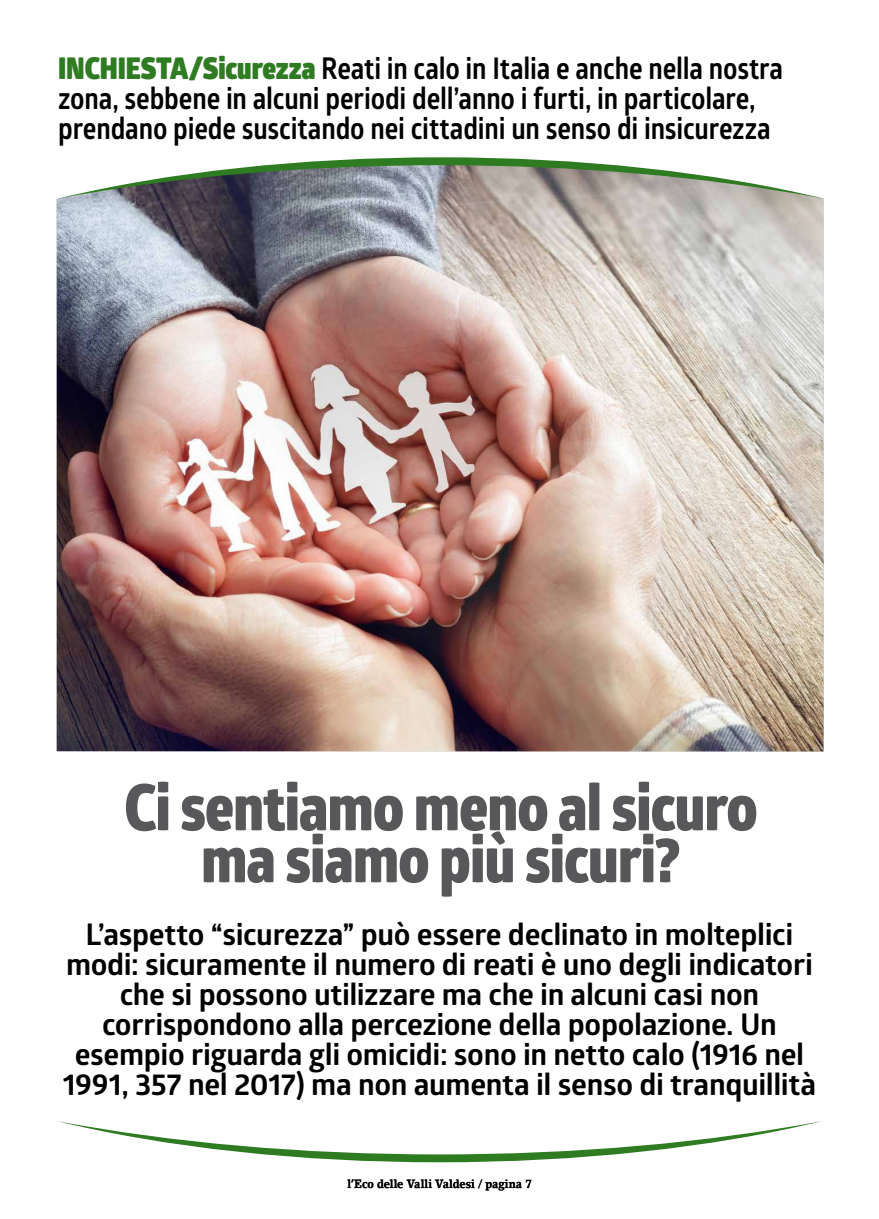
<style>
.page{position:relative;width:879px;height:1219px;background:#fff}
.page>*{position:absolute;margin:0;border:0;box-sizing:border-box;transform-origin:0 0}
.t1{font:800 64px/52px "Glober";letter-spacing:-.015em;color:#58585a;text-align:center;scale:.88 1}
.t2{font:700 30px/30px "Glober";letter-spacing:-.01em;color:#000;text-align:center}
.t3{font:700 30px/30px "Glober";letter-spacing:-.01em;color:#000;scale:.88 1}
.t4{font:700 12px "Lino Letter Std";letter-spacing:-.005em;color:#000;scale:.88 1}
.s1{font-weight:900;color:#2e7b22}
</style>
<div class="page">
<img style="left:57px;top:198px;width:766px;height:553px">
<svg style="left:58px;top:157px;width:765px;height:42px"></svg>
<svg style="left:58px;top:1121px;width:763px;height:41px"></svg>
<p class="t3" style="left:58px;top:53px;width:825px"><span class="s1">INCHIESTA/Sicurezza</span> Reati in calo in Italia e anche nella nostra zona, sebbene in alcuni periodi dell’anno i furti, in particolare, prendano piede suscitando nei cittadini un senso di insicurezza</p>
<h1 class="t1" style="left:124px;top:781px;width:721px">Ci sentiamo meno al sicuro ma siamo più sicuri?</h1>
<p class="t2" style="left:63px;top:918px;width:755px">L’aspetto “sicurezza” può essere declinato in molteplici modi: sicuramente il numero di reati è uno degli indicatori che si possono utilizzare ma che in alcuni casi non corrispondono alla percezione della popolazione. Un esempio riguarda gli omicidi: sono in netto calo (1916 nel 1991, 357 nel 2017) ma non aumenta il senso di tranquillità</p>
<p class="t4" style="left:347px;top:1176px;width:211px">l’Eco delle Valli Valdesi / pagina 7</p>
</div>
